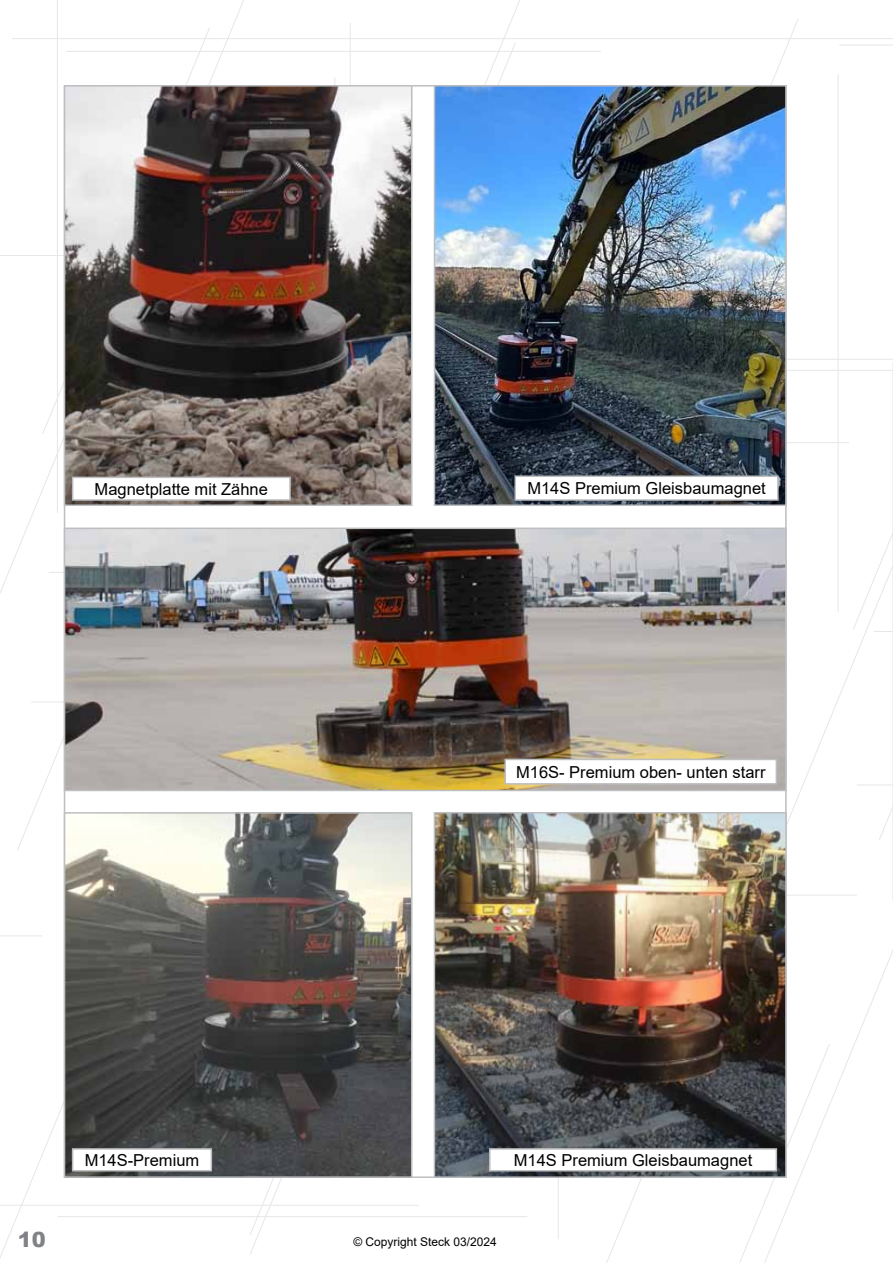
<style>
.page{position:relative;width:893px;height:1263px;background:#fff}
.page>*{position:absolute;margin:0;border:0;box-sizing:border-box;transform-origin:0 0}
.t1{font:900 21px "Arial";color:#808285}
.t2{font:16.5px "Arial";color:#000}
.t3{font:12px "Arial";color:#000}
</style>
<div class="page">
<svg style="left:43px;top:28px;width:168px;height:407px"></svg>
<svg style="left:739px;top:1044px;width:91px;height:219px"></svg>
<svg style="left:250px;top:1178px;width:32px;height:77px"></svg>
<svg style="left:484px;top:0;width:36px;height:85px"></svg>
<svg style="left:17px;top:631px;width:47px;height:220px"></svg>
<hr style="left:12px;top:38px;width:881px;height:1px;background:#e6e7e8">
<hr style="left:66px;top:51px;width:535px;height:1px;background:#e6e7e8">
<hr style="left:510px;top:359px;width:383px;height:1px;background:#e6e7e8">
<hr style="left:531px;top:370px;width:362px;height:1px;background:#e6e7e8">
<hr style="left:696px;top:895px;width:161px;height:1px;background:#e6e7e8">
<svg style="left:852px;top:44px;width:41px;height:796px"></svg>
<hr style="left:57px;top:1216px;width:470px;height:1px;background:#e6e7e8">
<hr style="left:0;top:1205px;width:419px;height:1px;background:#e6e7e8">
<hr style="left:49px;top:572px;width:470px;height:1px;background:#e6e7e8">
<hr style="left:0;top:935px;width:43px;height:1px;background:#e6e7e8">
<hr style="left:838px;top:74px;width:1px;height:538px;background:#e6e7e8">
<hr style="left:57px;top:0;width:1px;height:513px;background:#e6e7e8">
<hr style="left:558px;top:701px;width:1px;height:538px;background:#e6e7e8">
<hr style="left:0;top:255px;width:87px;height:1px;background:#e6e7e8">
<hr style="left:839px;top:45px;width:54px;height:1px;background:#e6e7e8">
<hr style="left:892px;top:362px;width:1px;height:539px;background:#e6e7e8">
<hr style="left:334px;top:77px;width:1px;height:538px;background:#e6e7e8">
<hr style="left:350px;top:23px;width:1px;height:538px;background:#e6e7e8">
<hr style="left:31px;top:702px;width:494px;height:1px;background:#e6e7e8">
<hr style="left:78px;top:442px;width:771px;height:1px;background:#e6e7e8">
<div style="left:64px;top:85px;width:723px;height:1093px;background:#fff;border:2px solid #bcbec0"></div>
<img style="left:67px;top:88px;width:342px;height:415px">
<div style="left:64px;top:85px;width:348px;height:421px;border:2px solid #bcbec0"></div>
<img style="left:67px;top:815px;width:342px;height:360px">
<div style="left:64px;top:812px;width:348px;height:366px;border:2px solid #bcbec0"></div>
<img style="left:437px;top:88px;width:347px;height:415px">
<div style="left:434px;top:85px;width:353px;height:421px;border:2px solid #bcbec0"></div>
<img style="left:437px;top:815px;width:347px;height:360px">
<div style="left:434px;top:812px;width:353px;height:366px;border:2px solid #bcbec0"></div>
<img style="left:67px;top:531px;width:717px;height:257px">
<div style="left:64px;top:528px;width:723px;height:263px;border:2px solid #bcbec0"></div>
<div style="left:73px;top:477px;width:217px;height:23px;background:#fff"></div>
<div style="left:72px;top:477px;width:219px;height:24px;border:2px solid #bcbec0"></div>
<div style="left:515px;top:476px;width:263px;height:24px;background:#fff"></div>
<div style="left:514px;top:475px;width:265px;height:26px;border:2px solid #bcbec0"></div>
<div style="left:505px;top:759px;width:271px;height:25px;background:#fff"></div>
<div style="left:504px;top:759px;width:273px;height:25px;border:2px solid #bcbec0"></div>
<div style="left:73px;top:1149px;width:138px;height:22px;background:#fff"></div>
<div style="left:72px;top:1148px;width:140px;height:23px;border:2px solid #bcbec0"></div>
<div style="left:490px;top:1149px;width:286px;height:22px;background:#fff"></div>
<div style="left:489px;top:1148px;width:288px;height:23px;border:2px solid #bcbec0"></div>
<p class="t2" style="left:95px;top:477px;width:175px">Magnetplatte mit Zähne</p>
<p class="t2" style="left:527px;top:477px;width:240px">M14S Premium Gleisbaumagnet</p>
<p class="t2" style="left:516px;top:760px;width:251px">M16S- Premium oben- unten starr</p>
<p class="t2" style="left:85px;top:1149px;width:116px">M14S-Premium</p>
<p class="t2" style="left:514px;top:1149px;width:240px">M14S Premium Gleisbaumagnet</p>
<p class="t1" style="left:18px;top:1224px;width:30px">10</p>
<p class="t3" style="left:353px;top:1233px;width:145px">© Copyright Steck 03/2024</p>
</div>
